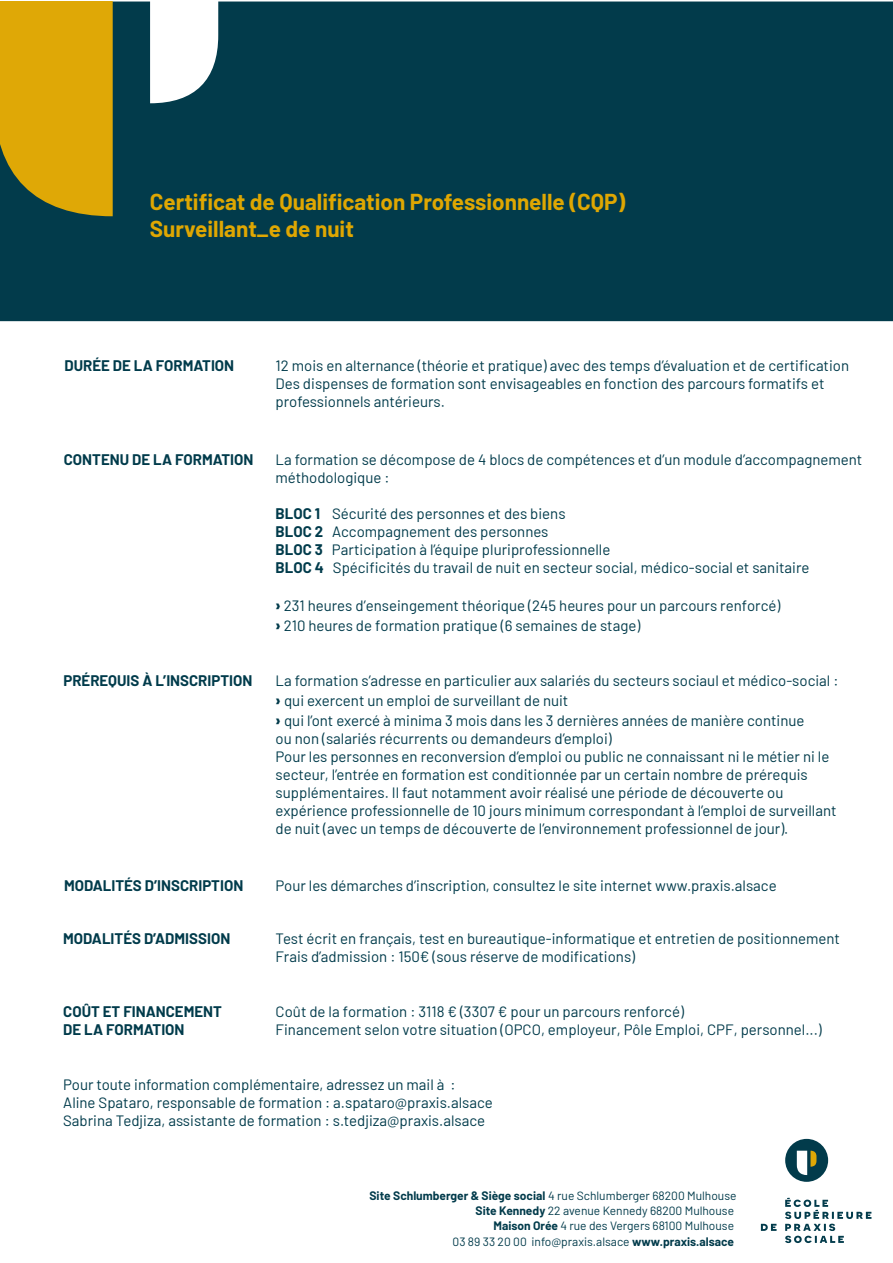
<style>
.page{position:relative;width:893px;height:1263px;background:#fff}
.page>*{position:absolute;margin:0;border:0;box-sizing:border-box;transform-origin:0 0}
.t1{font:700 22.5px/27px "Barlow";color:#dfa702}
.t2{font:15px/18px "Barlow";color:#013b4b}
.t3{font:15px/19.8px "Barlow";color:#023b4b}
.t4{font:700 15px/18px "Barlow";color:#013b4b}
.t5{font:12px/15px "Barlow";color:#023b4b;text-align:right}
.t6{font:12px "Barlow";color:#013b4b}
.s1{font-weight:700}
.s2{font-weight:900;font-size:16.5px}
.s3{font-weight:900;font-size:16.5px;color:#023b4b}
</style>
<div class="page">
<div style="left:0;top:2px;width:893px;height:319px;background:#023b4b"></div>
<svg style="left:0;top:2px;width:113px;height:214px;background:#cd9f0b"></svg>
<svg style="left:150px;top:2px;width:68px;height:101px"></svg>
<div style="left:785px;top:1139px;width:43px;height:43px;background:#023b4b;border-radius:50%"></div>
<svg style="left:797px;top:1151px;width:19px;height:24px"></svg>
<svg style="left:761px;top:1224px;width:16px;height:7px"></svg>
<svg style="left:785px;top:1198px;width:86px;height:45px"></svg>
<h1 class="t1" style="left:150px;top:187px;width:477px">Certificat de Qualification Professionnelle (CQP)<br>Surveillant_e de nuit</h1>
<p class="t4" style="left:64px;top:355px;width:171px">DURÉE DE LA FORMATION</p>
<p class="t2" style="left:276px;top:355px;width:575px">12 mois en alternance (théorie et pratique) avec des temps d’évaluation et de certification<br>Des dispenses de formation sont envisageables en fonction des parcours formatifs et professionnels antérieurs.</p>
<p class="t4" style="left:64px;top:449px;width:191px">CONTENU DE LA FORMATION</p>
<p class="t2" style="left:276px;top:449px;width:588px">La formation se décompose de 4 blocs de compétences et d’un module d’accompagnement méthodologique :</p>
<p class="t2" style="left:276px;top:503px;width:535px"><span class="s1">BLOC 1</span> Sécurité des personnes et des biens<br><span class="s1">BLOC 2</span> Accompagnement des personnes<br><span class="s1">BLOC 3</span> Participation à l’équipe pluriprofessionnelle<br><span class="s1">BLOC 4</span> Spécificités du travail de nuit en secteur social, médico-social et sanitaire</p>
<p class="t3" style="left:276px;top:594px;width:506px"><span class="s2">›</span> 231 heures d’enseingement théorique (245 heures pour un parcours renforcé) <span class="s2">›</span> 210 heures de formation pratique (6 semaines de stage)</p>
<p class="t4" style="left:63px;top:671px;width:190px">PRÉREQUIS À L’INSCRIPTION</p>
<p class="t2" style="left:276px;top:670px;width:564px;line-height:19.8px">La formation s’adresse en particulier aux salariés du secteurs sociaul et médico-social : <span class="s3">›</span> qui exercent un emploi de surveillant de nuit<br><span class="s3">›</span> qui l’ont exercé à minima 3 mois dans les 3 dernières années de manière continue</p>
<p class="t2" style="left:276px;top:728px;width:562px">ou non (salariés récurrents ou demandeurs d’emploi)<br>Pour les personnes en reconversion d’emploi ou public ne connaissant ni le métier ni le secteur, l’entrée en formation est conditionnée par un certain nombre de prérequis supplémentaires. Il faut notamment avoir réalisé une période de découverte ou expérience professionnelle de 10 jours minimum correspondant à l’emploi de surveillant de nuit (avec un temps de découverte de l’environnement professionnel de jour).</p>
<p class="t4" style="left:64px;top:876px;width:181px">MODALITÉS D’INSCRIPTION</p>
<p class="t4" style="left:63px;top:929px;width:169px">MODALITÉS D’ADMISSION</p>
<p class="t2" style="left:276px;top:876px;width:502px">Pour les démarches d’inscription, consultez le site internet www.praxis.alsace</p>
<p class="t2" style="left:276px;top:929px;width:566px">Test écrit en français, test en bureautique-informatique et entretien de positionnement<br>Frais d’admission : 150€ (sous réserve de modifications)</p>
<p class="t4" style="left:63px;top:1001px;width:160px">COÛT ET FINANCEMENT<br>DE LA FORMATION</p>
<p class="t3" style="left:276px;top:1001px;width:548px;line-height:18px">Coût de la formation : 3118 € (3307 € pour un parcours renforcé)<br>Financement selon votre situation (OPCO, employeur, Pôle Emploi, CPF, personnel...)</p>
<p class="t2" style="left:63px;top:1074px;width:431px">Pour toute information complémentaire, adressez un mail à :<br>Aline Spataro, responsable de formation : a.spataro@praxis.alsace<br>Sabrina Tedjiza, assistante de formation : s.tedjiza@praxis.alsace</p>
<p class="t5" style="left:369px;top:1187px;width:368px"><span class="s1">Site Schlumberger &amp; Siège social</span> 4 rue Schlumberger 68200 Mulhouse<br><span class="s1">Site Kennedy</span> 22 avenue Kennedy 68200 Mulhouse</p>
<p class="t6" style="left:493px;top:1217px;width:242px"><span class="s1">Maison Orée</span> 4 rue des Vergers 68100 Mulhouse</p>
<p class="t5" style="left:453px;top:1233px;width:283px">03 89 33 20 00 info@praxis.alsace <span class="s1">www.praxis.alsace</span></p>
</div>
